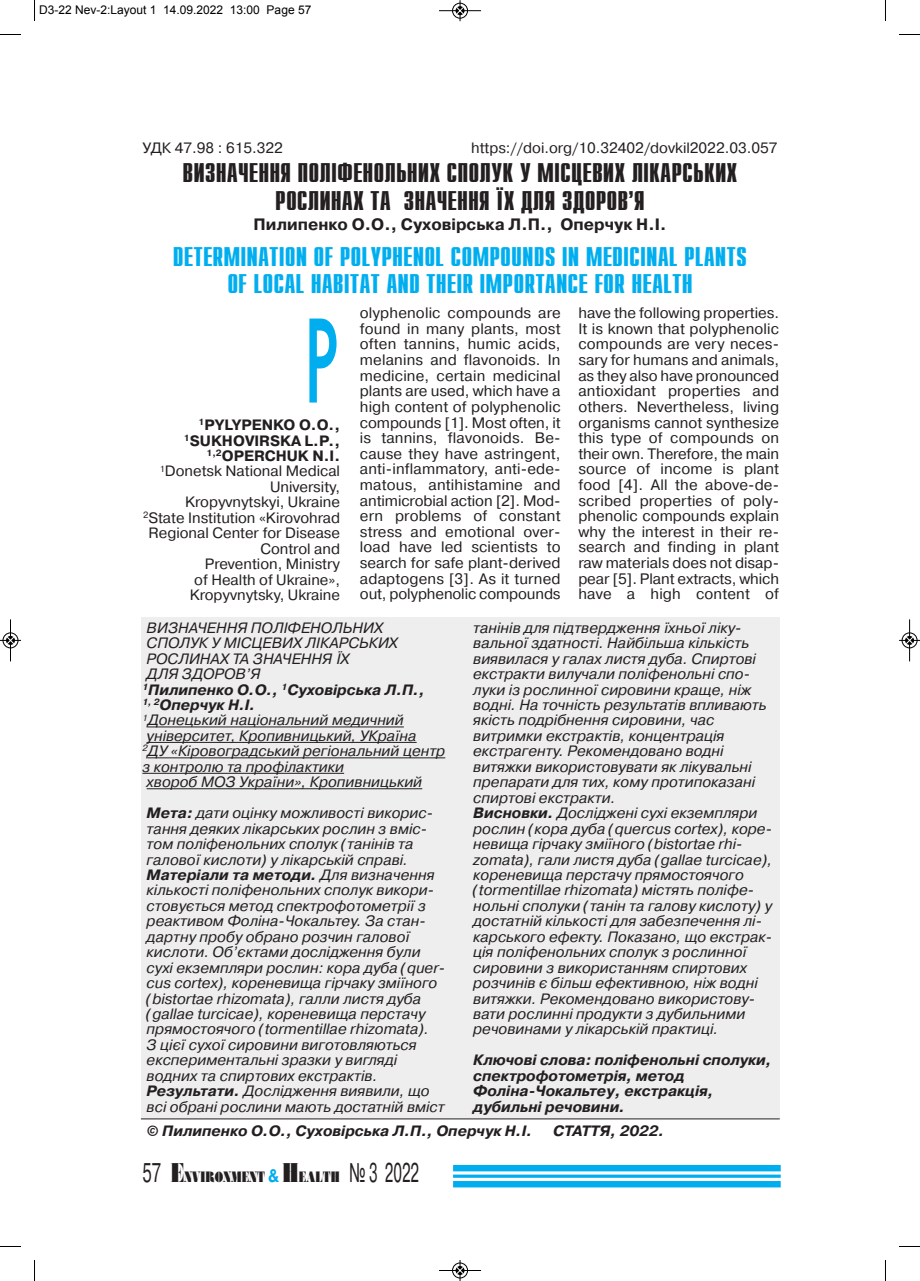
<style>
.page{position:relative;width:920px;height:1281px;background:#fff}
.page>*{position:absolute;margin:0;border:0;box-sizing:border-box;transform-origin:0 0}
.t1{font:120px "Futuris C";color:#00aeef;scale:.57 1}
.t2{font:700 27px/27.5px "Compact C";color:#00aeef;text-align:center}
.t3{font:700 27px/27.5px "Compact C";color:#231f20;text-align:center}
.t4{font:700 16.5px "Pragmatica C";color:#231f20}
.t5{font:15.15px/15.6px "Pragmatica C";color:#231f20;text-align:justify}
.t6{font:italic 15px/15.5px "Pragmatica C";color:#231f20}
.t7{font:15px/15.5px "Pragmatica C";color:#231f20;text-align:right}
.t8{font:italic 700 15px/15.5px "Pragmatica C";color:#231f20}
.t9{font:15px "Fat Face C";letter-spacing:.005em;color:#231f20}
.t10{font:12px "Arial";color:#000}
.s1{font-weight:700}
.s2{font-family:"Pragmatica C";font-size:27px}
.s3{font-size:27px}
.s4{font-family:"Pragmatica C";font-weight:700;font-size:18px;color:#00aeef}
</style>
<div class="page">
<div style="left:453px;top:1165px;width:327px;height:6px;background:#00aeef"></div>
<svg style="left:453px;top:1174px;width:327px;height:4px"></svg>
<div style="left:453px;top:1181px;width:327px;height:6px;background:#00aeef"></div>
<div style="left:141px;top:618px;width:638px;height:501px;background:#eeeeef"></div>
<hr style="left:148px;top:726px;width:256px;height:1px;background:#231f20">
<hr style="left:147px;top:742px;width:269px;height:1px;background:#231f20">
<hr style="left:148px;top:757px;width:297px;height:1px;background:#231f20">
<hr style="left:142px;top:773px;width:202px;height:1px;background:#231f20">
<hr style="left:147px;top:788px;width:275px;height:1px;background:#231f20">
<hr style="left:141px;top:1118px;width:638px;height:1px;background:#231f20">
<svg style="left:34px;top:0;width:1px;height:21px"></svg>
<svg style="left:0;top:34px;width:21px;height:1px"></svg>
<svg style="left:885px;top:0;width:1px;height:21px"></svg>
<svg style="left:899px;top:34px;width:20px;height:1px"></svg>
<svg style="left:34px;top:1260px;width:1px;height:21px"></svg>
<svg style="left:0;top:1246px;width:21px;height:1px"></svg>
<svg style="left:885px;top:1260px;width:1px;height:21px"></svg>
<svg style="left:899px;top:1246px;width:20px;height:1px"></svg>
<div style="left:452px;top:3px;width:16px;height:16px;border:1px solid #fff;border-radius:50%"></div>
<hr style="left:439px;top:10px;width:42px;height:1px;background:#000">
<div style="left:452px;top:3px;width:15px;height:15px;border:1px solid #000;border-radius:50%"></div>
<svg style="left:456px;top:0;width:8px;height:21px"></svg>
<div style="left:452px;top:1262px;width:16px;height:16px;border:1px solid #fff;border-radius:50%"></div>
<hr style="left:439px;top:1270px;width:42px;height:1px;background:#000">
<div style="left:452px;top:1263px;width:15px;height:15px;border:1px solid #000;border-radius:50%"></div>
<svg style="left:456px;top:1260px;width:8px;height:21px"></svg>
<div style="left:3px;top:632px;width:15px;height:16px;border:1px solid #fff;border-radius:50%"></div>
<hr style="left:10px;top:619px;width:1px;height:42px;background:#000">
<div style="left:3px;top:633px;width:15px;height:15px;border:1px solid #000;border-radius:50%"></div>
<svg style="left:0;top:636px;width:21px;height:8px"></svg>
<div style="left:901px;top:632px;width:16px;height:16px;border:1px solid #fff;border-radius:50%"></div>
<hr style="left:909px;top:619px;width:1px;height:42px;background:#000">
<div style="left:901px;top:633px;width:16px;height:15px;border:1px solid #000;border-radius:50%"></div>
<svg style="left:899px;top:636px;width:20px;height:8px"></svg>
<p class="t10" style="left:39px;top:3px;width:274px">D3-22 Nev-2:Layout 1 14.09.2022 13:00 Page 57</p>
<p class="t7" style="left:142px;top:140px;width:142px">УДК 47.98 : 615.322</p>
<p class="t7" style="left:471px;top:140px;width:308px">https://doi.org/10.32402/dovkil2022.03.057</p>
<h2 class="t3" style="left:182px;top:159px;width:556px">ВИЗНАЧЕННЯ ПОЛІФЕНОЛЬНИХ СПОЛУК У МІСЦЕВИХ ЛІКАРСЬКИХ<br>РОСЛИНАХ ТА ЗНАЧЕННЯ ЇХ ДЛЯ ЗДОРОВ’Я</h2>
<p class="t4" style="left:253px;top:215px;width:414px">Пилипенко О.О., Суховірська Л.П., Оперчук Н.І.</p>
<h2 class="t2" style="left:173px;top:243px;width:575px">DETERMINATION OF POLYPHENOL COMPOUNDS IN MEDICINAL PLANTS<br>OF LOCAL HABITAT AND THEIR IMPORTANCE FOR HEALTH</h2>
<h1 class="t1" style="left:304px;top:291px;width:62px">P</h1>
<p class="t7" style="left:143px;top:417px;width:198px"><sup>1</sup><span class="s1">PYLYPENKO O.O.,<br></span><sup>1</sup><span class="s1">SUKHOVIRSKA L.P.,<br></span><sup>1,2</sup><span class="s1">OPERCHUK N.I.<br></span><sup>1</sup>Donetsk National Medical<br>University,<br>Kropyvnytskyi, Ukraine<br><sup>2</sup>State Institution «Kirovohrad<br>Regional Center for Disease<br>Control and<br>Prevention, Ministry<br>of Health of Ukraine»,<br>Kropyvnytsky, Ukraine</p>
<p class="t5" style="left:360px;top:305px;width:202px">olyphenolic compounds are found in many plants, most often tannins, humic acids, melanins and flavonoids. In medicine, certain medicinal plants are used, which have a high content of polyphenolic compounds [1]. Most often, it is tannins, flavonoids. Be&shy;cause they have astringent, anti-inflammatory, anti-ede&shy;matous, antihistamine and antimicrobial action [2]. Mod&shy;ern problems of constant stress and emotional over&shy;load have led scientists to search for safe plant-derived adaptogens [3]. As it turned out, polyphenolic compounds</p>
<p class="t5" style="left:578px;top:305px;width:202px">have the following properties.<br>It is known that polyphenolic compounds are very neces&shy;sary for humans and animals, as they also have pronounced antioxidant properties and others. Nevertheless, living organisms cannot synthesize this type of compounds on their own. Therefore, the main source of income is plant food [4]. All the above-de&shy;scribed properties of poly&shy;phenolic compounds explain why the interest in their re&shy;search and finding in plant raw materials does not disap&shy;pear [5]. Plant extracts, which have a high content of</p>
<p class="t6" style="left:142px;top:620px;width:304px">ВИЗНАЧЕННЯ ПОЛІФЕНОЛЬНИХ<br>СПОЛУК У МІСЦЕВИХ ЛІКАРСЬКИХ<br>РОСЛИНАХ ТА ЗНАЧЕННЯ ЇХ<br>ДЛЯ ЗДОРОВ’Я<br><sup>1</sup><span class="s1">Пилипенко О.О.,</span> <sup>1</sup><span class="s1">Суховірська Л.П.,<br></span><sup>1,</sup> <sup>2</sup><span class="s1">Оперчук Н.І.<br></span><sup>1</sup>Донецький національний медичний університет, Кропивницький, УКраїна<br><sup>2</sup>ДУ «Кіровоградський регіональний центр з контролю та профілактики<br>хвороб МОЗ України», Кропивницький</p>
<p class="t6" style="left:147px;top:805px;width:300px"><span class="s1">Мета:</span> дати оцінку можливості викорис&shy;тання деяких лікарських рослин з вміс&shy;том поліфенольних сполук (танінів та галової кислоти) у лікарській справі.<br><span class="s1">Матеріали та методи.</span> Для визначення кількості поліфенольних сполук викори&shy;стовується метод спектрофотометрії з реактивом Фоліна-Чокальтеу. За стан&shy;дартну пробу обрано розчин галової кислоти. Об’єктами дослідження були сухі екземпляри рослин: кора дуба (quer&shy;cus cortex), кореневища гірчаку зміїного (bistortae rhizomata), галли листя дуба (gallae turcicae), кореневища перстачу прямостоячого (tormentillae rhizomata).<br>З цієї сухої сировини виготовляються експериментальні зразки у вигляді водних та спиртових екстрактів.<br><span class="s1">Результати.</span> Дослідження виявили, що всі обрані рослини мають достатній вміст</p>
<p class="t6" style="left:473px;top:620px;width:300px">танінів для підтвердження їхньої ліку&shy;вальної здатності. Найбільша кількість виявилася у галах листя дуба. Спиртові екстракти вилучали поліфенольні спо&shy;луки із рослинної сировини краще, ніж водні. На точність результатів впливають якість подрібнення сировини, час витримки екстрактів, концентрація екстрагенту. Рекомендовано водні витяжки використовувати як лікувальні препарати для тих, кому протипоказані спиртові екстракти.<br><span class="s1">Висновки.</span> Досліджені сухі екземпляри рослин (кора дуба (quercus cortex), коре&shy;невища гірчаку зміїного (bistortae rhi&shy;zomata), гали листя дуба (gallae turcicae), кореневища перстачу прямостоячого (tormentillae rhizomata) містять поліфе&shy;нольні сполуки (танін та галову кислоту) у достатній кількості для забезпечення лі&shy;карського ефекту. Показано, що екстрак&shy;ція поліфенольних сполук з рослинної сировини з використанням спиртових розчинів є більш ефективною, ніж водні витяжки. Рекомендовано використову&shy;вати рослинні продукти з дубильними речовинами у лікарській практиці.</p>
<p class="t8" style="left:473px;top:1052px;width:300px">Ключові слова: поліфенольні сполуки, спектрофотометрія, метод<br>Фоліна-Чокальтеу, екстракція, дубильні речовини.</p>
<p class="t8" style="left:147px;top:1123px;width:387px">© Пилипенко О.О., Суховірська Л.П., Оперчук Н.І.</p>
<p class="t8" style="left:553px;top:1123px;width:113px">СТАТТЯ, 2022.</p>
<p class="t9" style="left:142px;top:1168px;width:278px"><span class="s2">57</span> <span class="s3">E</span>NVIRONMENT <span class="s4">&amp;</span> <span class="s3">H</span>EALTH <span class="s2">№ 3 2022</span></p>
</div>
